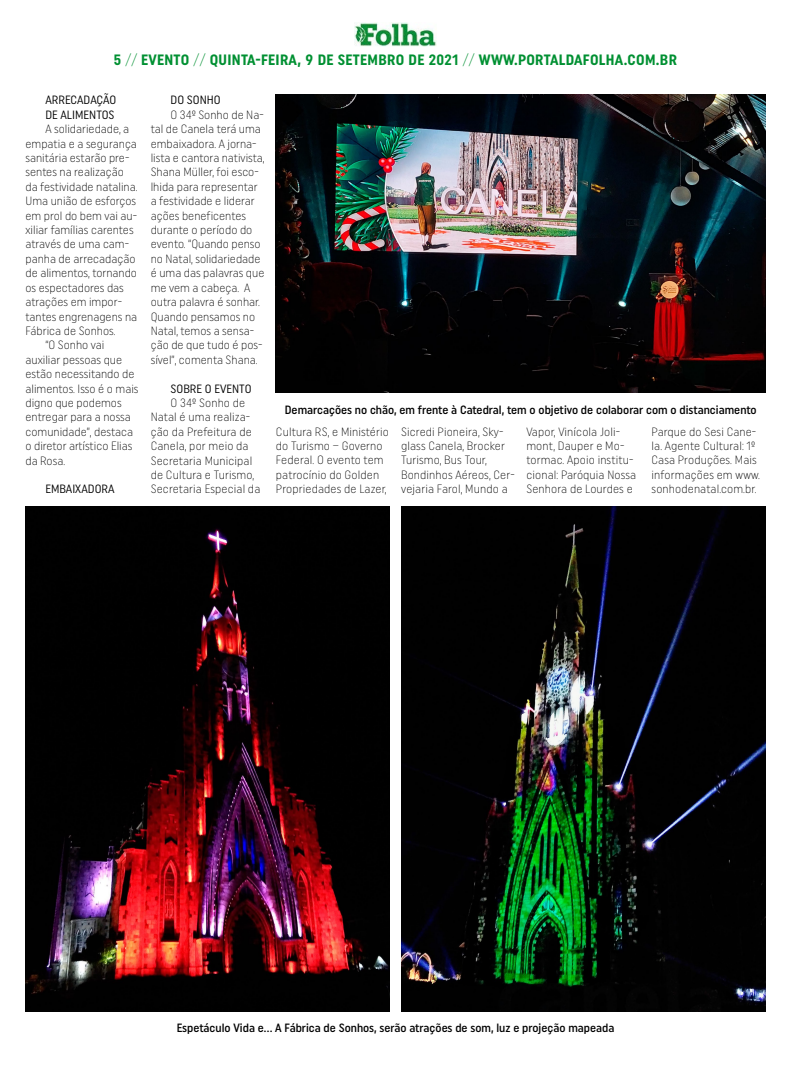
<style>
.page{position:relative;width:791px;height:1078px;background:#fff}
.page>*{position:absolute;margin:0;border:0;box-sizing:border-box;transform-origin:0 0}
.t1{font:700 15px "Uniform Condensed";letter-spacing:.02em;color:#009032}
.t2{font:300 12px/14.4px "Uniform Condensed";color:#000}
.t3{font:500 12px "Uniform Condensed";color:#000}
.t4{font:12px/14.4px "Uniform Condensed";color:#000}
.s1{font-weight:300}
</style>
<div class="page">
<img style="left:355px;top:22px;width:81px;height:25px">
<img style="left:276px;top:95px;width:489px;height:297px">
<img style="left:26px;top:506px;width:364px;height:505px">
<img style="left:401px;top:506px;width:364px;height:505px">
<p class="t1" style="left:114px;top:50px;width:565px">5 <span class="s1">//</span> EVENTO <span class="s1">//</span> QUINTA-FEIRA, 9 DE SETEMBRO DE 2021 <span class="s1">//</span> WWW.PORTALDAFOLHA.COM.BR</p>
<p class="t4" style="left:45px;top:93px;width:73px">ARRECADAÇÃO<br>DE ALIMENTOS</p>
<p class="t2" style="left:45px;top:121px;width:85px">A solidariedade, a</p>
<p class="t2" style="left:26px;top:136px;width:113px">empatia e a segurança</p>
<p class="t2" style="left:26px;top:150px;width:105px">sanitária estarão pre-</p>
<p class="t2" style="left:26px;top:165px;width:100px">sentes na realização</p>
<p class="t2" style="left:26px;top:179px;width:114px">da festividade natalina.</p>
<p class="t2" style="left:26px;top:193px;width:112px">Uma união de esforços</p>
<p class="t2" style="left:26px;top:208px;width:113px">em prol do bem vai au-</p>
<p class="t2" style="left:26px;top:222px;width:110px">xiliar famílias carentes</p>
<p class="t2" style="left:26px;top:237px;width:105px">através de uma cam-</p>
<p class="t2" style="left:26px;top:251px;width:111px">panha de arrecadação</p>
<p class="t2" style="left:26px;top:265px;width:113px">de alimentos, tornando</p>
<p class="t2" style="left:26px;top:280px;width:100px">os espectadores das</p>
<p class="t2" style="left:26px;top:294px;width:98px">atrações em impor-</p>
<p class="t2" style="left:26px;top:309px;width:113px">tantes engrenagens na</p>
<p class="t2" style="left:26px;top:323px;width:92px">Fábrica de Sonhos.</p>
<p class="t2" style="left:45px;top:337px;width:60px">“O Sonho vai</p>
<p class="t2" style="left:26px;top:352px;width:98px">auxiliar pessoas que</p>
<p class="t2" style="left:26px;top:366px;width:110px">estão necessitando de</p>
<p class="t2" style="left:26px;top:381px;width:114px">alimentos. Isso é o mais</p>
<p class="t2" style="left:26px;top:395px;width:98px">digno que podemos</p>
<p class="t2" style="left:26px;top:409px;width:107px">entregar para a nossa</p>
<p class="t2" style="left:26px;top:424px;width:109px">comunidade”, destaca</p>
<p class="t2" style="left:26px;top:438px;width:108px">o diretor artístico Elias</p>
<p class="t2" style="left:26px;top:453px;width:41px">da Rosa.</p>
<p class="t4" style="left:45px;top:481px;width:71px">EMBAIXADORA</p>
<p class="t4" style="left:171px;top:93px;width:52px">DO SONHO</p>
<p class="t2" style="left:151px;top:107px;width:115px;text-indent:20px">O 34º Sonho de Na&shy;tal de Canela terá uma embaixadora. A jorna&shy;lista e cantora nativista,<br>Shana Müller, foi esco&shy;lhida para representar a festividade e liderar ações beneficentes durante o período do evento. “Quando penso no Natal, solidariedade é uma das palavras que me vem a cabeça. A outra palavra é sonhar.<br>Quando pensamos no<br>Natal, temos a sensa&shy;ção de que tudo é pos&shy;sível”, comenta Shana.</p>
<p class="t4" style="left:171px;top:381px;width:82px">SOBRE O EVENTO</p>
<p class="t2" style="left:151px;top:395px;width:111px;text-indent:20px">O 34º Sonho de<br>Natal é uma realiza&shy;ção da Prefeitura de<br>Canela, por meio da<br>Secretaria Municipal de Cultura e Turismo,<br>Secretaria Especial da</p>
<p class="t3" style="left:285px;top:402px;width:473px">Demarcações no chão, em frente à Catedral, tem o objetivo de colaborar com o distanciamento</p>
<p class="t2" style="left:276px;top:424px;width:115px">Cultura RS, e Ministério do Turismo – Governo<br>Federal. O evento tem patrocínio do Golden<br>Propriedades de Lazer,</p>
<p class="t2" style="left:401px;top:424px;width:115px">Sicredi Pioneira, Sky&shy;glass Canela, Brocker<br>Turismo, Bus Tour,<br>Bondinhos Aéreos, Cer&shy;vejaria Farol, Mundo a</p>
<p class="t2" style="left:526px;top:424px;width:111px">Vapor, Vinícola Joli&shy;mont, Dauper e Mo&shy;tormac. Apoio institu&shy;cional: Paróquia Nossa<br>Senhora de Lourdes e</p>
<p class="t2" style="left:652px;top:424px;width:110px">Parque do Sesi Cane&shy;la. Agente Cultural: 1º<br>Casa Produções. Mais informações em www. sonhodenatal.com.br.</p>
<p class="t3" style="left:177px;top:1019px;width:439px">Espetáculo Vida e… A Fábrica de Sonhos, serão atrações de som, luz e projeção mapeada</p>
</div>
